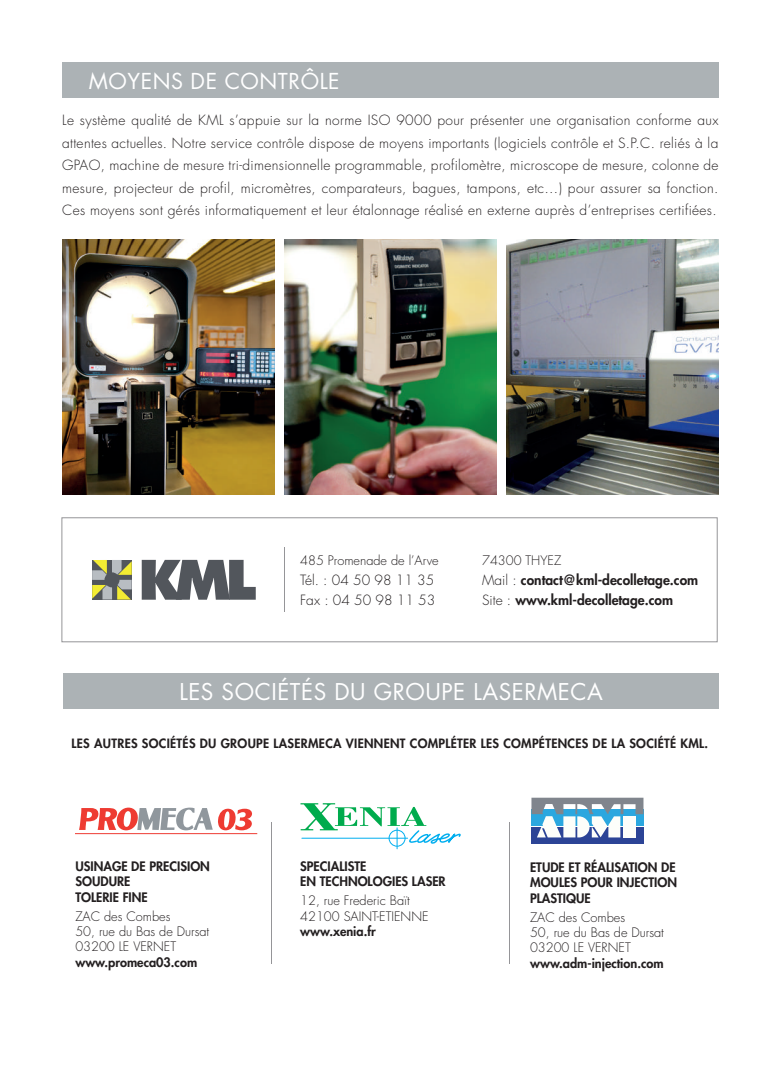
<style>
.page{position:relative;width:780px;height:1088px;background:#fff}
.page>*{position:absolute;margin:0;border:0;box-sizing:border-box;transform-origin:0 0}
.t1{font:22.5px "Futura Std";letter-spacing:.025em;color:#fff}
.t2{font:21.38px "Futura Std";letter-spacing:.025em;color:#fff}
.t3{font:300 13.75px/22.5px "Futura Std";letter-spacing:.025em;color:#231f20;text-align:justify}
.t4{font:800 13.75px/20px "Futura Std";color:#231f20}
.t5{font:300 13.75px/20px "Futura Std";color:#231f20}
.t6{font:800 12.75px/15.2px "Futura Std";color:#231f20}
.t7{font:300 12.75px/15.2px "Futura Std";color:#231f20}
.t8{font:800 12.5px "Futura Std";letter-spacing:.025em;color:#231f20}
.s1{font-weight:300}
</style>
<div class="page">
<div style="left:63px;top:673px;width:655px;height:35px;background:#acb2b5"></div>
<div style="left:62px;top:63px;width:656px;height:35px;background:#acb2b5"></div>
<svg style="left:142px;top:560px;width:114px;height:40px"></svg>
<svg style="left:92px;top:560px;width:40px;height:39px"></svg>
<div style="left:104px;top:572px;width:15px;height:15px;background:#52565c;border-radius:50%"></div>
<svg style="left:79px;top:807px;width:173px;height:23px"></svg>
<hr style="left:75px;top:833px;width:182px;height:1px;background:#ee3b32">
<hr style="left:271px;top:822px;width:1px;height:142px;background:#959598">
<hr style="left:509px;top:822px;width:1px;height:142px;background:#959598">
<div style="left:62px;top:517px;width:655px;height:125px;border:1px solid #959598"></div>
<hr style="left:284px;top:547px;width:1px;height:65px;background:#959598">
<svg style="left:300px;top:803px;width:161px;height:46px"></svg>
<div style="left:531px;top:827px;width:112px;height:17px;background:#2c4496"></div>
<svg style="left:531px;top:798px;width:112px;height:39px"></svg>
<img style="left:62px;top:239px;width:212px;height:256px">
<img style="left:284px;top:239px;width:212px;height:256px">
<img style="left:506px;top:239px;width:212px;height:256px">
<h2 class="t2" style="left:89px;top:68px;width:252px">MOYENS DE CONTRÔLE</h2>
<p class="t3" style="left:62px;top:109px;width:657px">Le système qualité de KML s’appuie sur la norme ISO 9000 pour présenter une organisation conforme aux attentes actuelles. Notre service contrôle dispose de moyens importants (logiciels contrôle et S.P.C. reliés à la GPAO, machine de mesure tri-dimensionnelle programmable, profilomètre, microscope de mesure, colonne de mesure, projecteur de profil, micromètres, comparateurs, bagues, tampons, etc…) pour assurer sa fonction.<br>Ces moyens sont gérés informatiquement et leur étalonnage réalisé en externe auprès d’entreprises certifiées.</p>
<p class="t7" style="left:300px;top:553px;width:140px">485 Promenade de l’Arve</p>
<p class="t5" style="left:300px;top:570px;width:136px">Tél. : 04 50 98 11 35<br>Fax : 04 50 98 11 53</p>
<p class="t7" style="left:482px;top:553px;width:81px">74300 THYEZ</p>
<p class="t4" style="left:482px;top:569px;width:218px"><span class="s1">Mail :</span> contact@kml-decolletage.com<br><span class="s1">Site :</span> www.kml-decolletage.com</p>
<h1 class="t1" style="left:179px;top:677px;width:425px">LES SOCIÉTÉS DU GROUPE LASERMECA</h1>
<p class="t8" style="left:72px;top:736px;width:638px">LES AUTRES SOCIÉTÉS DU GROUPE LASERMECA VIENNENT COMPLÉTER LES COMPÉTENCES DE LA SOCIÉTÉ KML.</p>
<p class="t6" style="left:75px;top:859px;width:136px">USINAGE DE PRECISION<br>SOUDURE<br>TOLERIE FINE</p>
<p class="t7" style="left:75px;top:909px;width:135px">ZAC des Combes<br>50, rue du Bas de Dursat<br>03200 LE VERNET</p>
<p class="t6" style="left:75px;top:954px;width:123px">www.promeca03.com</p>
<p class="t6" style="left:300px;top:859px;width:147px">SPECIALISTE<br>EN TECHNOLOGIES LASER</p>
<p class="t7" style="left:300px;top:893px;width:130px">12, rue Frederic Baït<br>42100 SAINT-ETIENNE</p>
<p class="t6" style="left:300px;top:923px;width:77px">www.xenia.fr</p>
<p class="t6" style="left:530px;top:860px;width:148px;text-align:justify">ETUDE ET RÉALISATION DE MOULES POUR INJECTION PLASTIQUE</p>
<p class="t7" style="left:530px;top:910px;width:135px">ZAC des Combes<br>50, rue du Bas de Dursat<br>03200 LE VERNET</p>
<p class="t6" style="left:530px;top:955px;width:135px">www.adm-injection.com</p>
</div>
